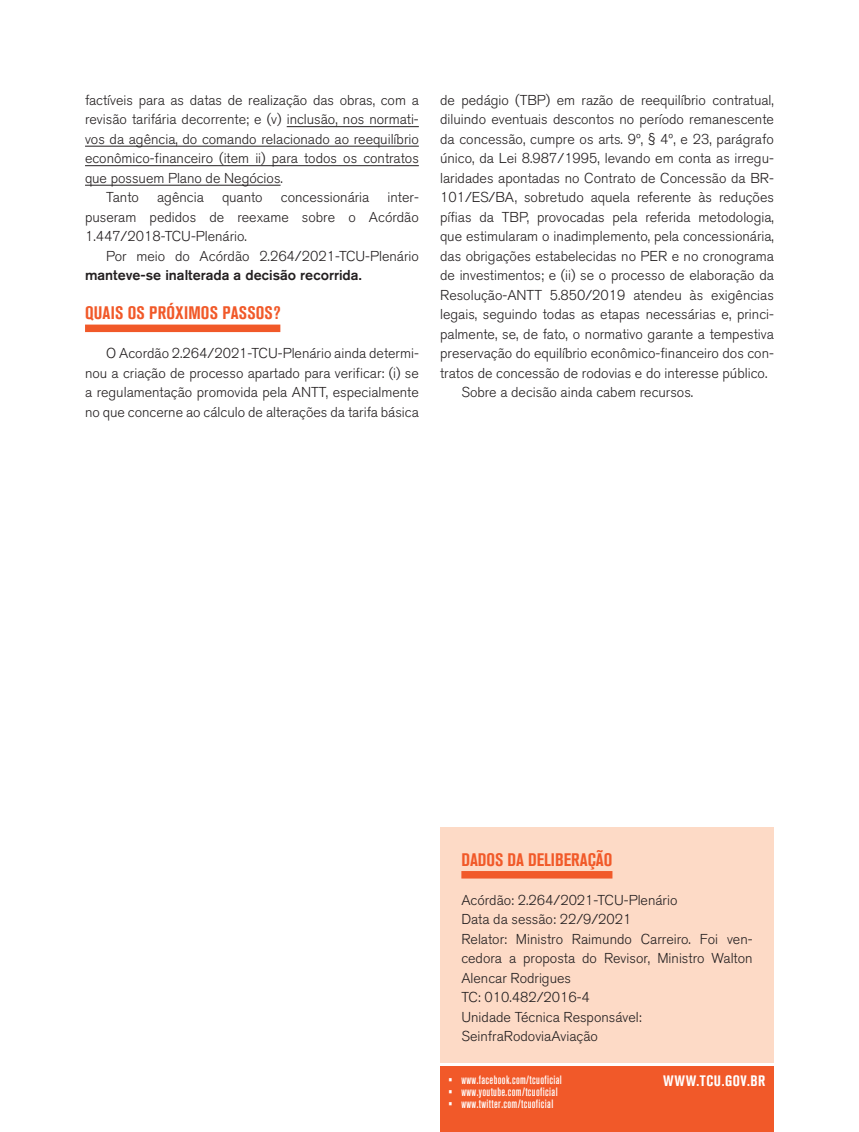
<style>
.page{position:relative;width:859px;height:1132px;background:#fff}
.page>*{position:absolute;margin:0;border:0;box-sizing:border-box;transform-origin:0 0}
.t1{font:700 condensed 18px "Akzidenz Grotesk BQ";letter-spacing:.01em;color:#f15929}
.t2{font:700 condensed 15px "Akzidenz Grotesk BQ";letter-spacing:.04em;color:#fff}
.t3{font:300 14.25px/19.5px "Akzidenz Grotesk BQ";color:#231f20;text-align:justify}
.t4{font:500 14.25px "Akzidenz Grotesk BQ";color:#231f20}
.t5{font:12px "Akzidenz Grotesk BQ Md Cnd Alt";letter-spacing:.03em;color:#fff}
</style>
<div class="page">
<div style="left:440px;top:1066px;width:334px;height:65px;background:#f15929"></div>
<hr style="left:287px;top:126px;width:132px;height:1px;background:#231f20">
<hr style="left:85px;top:146px;width:334px;height:1px;background:#231f20">
<hr style="left:85px;top:165px;width:334px;height:1px;background:#231f20">
<hr style="left:85px;top:185px;width:196px;height:1px;background:#231f20">
<div style="left:85px;top:324px;width:195px;height:8px;background:#f15929"></div>
<div style="left:440px;top:826px;width:334px;height:236px;background:#fddac6"></div>
<div style="left:461px;top:870px;width:151px;height:8px;background:#f15929"></div>
<p class="t3" style="left:85px;top:90px;width:335px">factíveis para as datas de realização das obras, com a</p>
<p class="t3" style="left:85px;top:110px;width:335px">revisão tarifária decorrente; e (v) inclusão, nos normati-</p>
<p class="t3" style="left:85px;top:129px;width:335px">vos da agência, do comando relacionado ao reequilíbrio</p>
<p class="t3" style="left:85px;top:149px;width:335px">econômico-financeiro (item ii) para todos os contratos</p>
<p class="t3" style="left:85px;top:168px;width:199px">que possuem Plano de Negócios.</p>
<p class="t3" style="left:106px;top:188px;width:34px">Tanto</p>
<p class="t3" style="left:157px;top:188px;width:48px">agência</p>
<p class="t3" style="left:222px;top:188px;width:42px">quanto</p>
<p class="t3" style="left:281px;top:188px;width:90px">concessionária</p>
<p class="t3" style="left:85px;top:188px;width:335px;text-indent:302px">inter&shy;puseram pedidos de reexame sobre o Acórdão 1.447/2018-TCU-Plenário.</p>
<p class="t3" style="left:106px;top:246px;width:314px">Por meio do Acórdão 2.264/2021-TCU-Plenário</p>
<p class="t4" style="left:85px;top:266px;width:278px">manteve-se inalterada a decisão recorrida.</p>
<p class="t1" style="left:85px;top:302px;width:197px">QUAIS OS PRÓXIMOS PASSOS?</p>
<p class="t3" style="left:85px;top:344px;width:335px;text-indent:21px">O Acordão 2.264/2021-TCU-Plenário ainda determi&shy;nou a criação de processo apartado para verificar: (i) se a regulamentação promovida pela ANTT, especialmente no que concerne ao cálculo de alterações da tarifa básica</p>
<p class="t3" style="left:440px;top:90px;width:335px">de pedágio (TBP) em razão de reequilíbrio contratual,</p>
<p class="t3" style="left:440px;top:110px;width:335px">diluindo eventuais descontos no período remanescente</p>
<p class="t3" style="left:440px;top:129px;width:335px">da concessão, cumpre os arts. 9º, § 4º, e 23, parágrafo</p>
<p class="t3" style="left:440px;top:149px;width:335px">único, da Lei 8.987/1995, levando em conta as irregu-</p>
<p class="t3" style="left:440px;top:168px;width:335px">laridades apontadas no Contrato de Concessão da BR-</p>
<p class="t3" style="left:440px;top:188px;width:335px">101/ES/BA, sobretudo aquela referente às reduções</p>
<p class="t3" style="left:440px;top:207px;width:335px">pífias da TBP, provocadas pela referida metodologia,</p>
<p class="t3" style="left:440px;top:227px;width:335px">que estimularam o inadimplemento, pela concessionária,</p>
<p class="t3" style="left:440px;top:246px;width:335px">das obrigações estabelecidas no PER e no cronograma</p>
<p class="t3" style="left:440px;top:266px;width:335px">de investimentos; e (ii) se o processo de elaboração da</p>
<p class="t3" style="left:440px;top:285px;width:335px">Resolução-ANTT 5.850/2019 atendeu às exigências</p>
<p class="t3" style="left:440px;top:305px;width:335px">legais, seguindo todas as etapas necessárias e, princi-</p>
<p class="t3" style="left:440px;top:324px;width:335px">palmente, se, de fato, o normativo garante a tempestiva</p>
<p class="t3" style="left:440px;top:344px;width:335px">preservação do equilíbrio econômico-financeiro dos con-</p>
<p class="t3" style="left:440px;top:363px;width:329px">tratos de concessão de rodovias e do interesse público.</p>
<p class="t3" style="left:461px;top:383px;width:233px">Sobre a decisão ainda cabem recursos.</p>
<p class="t1" style="left:461px;top:848px;width:153px">DADOS DA DELIBERAÇÃO</p>
<p class="t3" style="left:461px;top:890px;width:293px;text-align:left">Acórdão: 2.264/2021-TCU-Plenário<br>Data da sessão: 22/9/2021<br>Relator: Ministro Raimundo Carreiro. Foi ven&shy;cedora a proposta do Revisor, Ministro Walton<br>Alencar Rodrigues<br>TC: 010.482/2016-4<br>Unidade Técnica Responsável:<br>SeinfraRodoviaAviação</p>
<p class="t5" style="left:449px;top:1072px;width:115px">• www.facebook.com/tcuoficial</p>
<p class="t2" style="left:663px;top:1071px;width:104px">WWW.TCU.GOV.BR</p>
<p class="t5" style="left:449px;top:1084px;width:111px">• www.youtube.com/tcuoficial</p>
<p class="t5" style="left:449px;top:1096px;width:106px">• www.twitter.com/tcuoficial</p>
</div>
